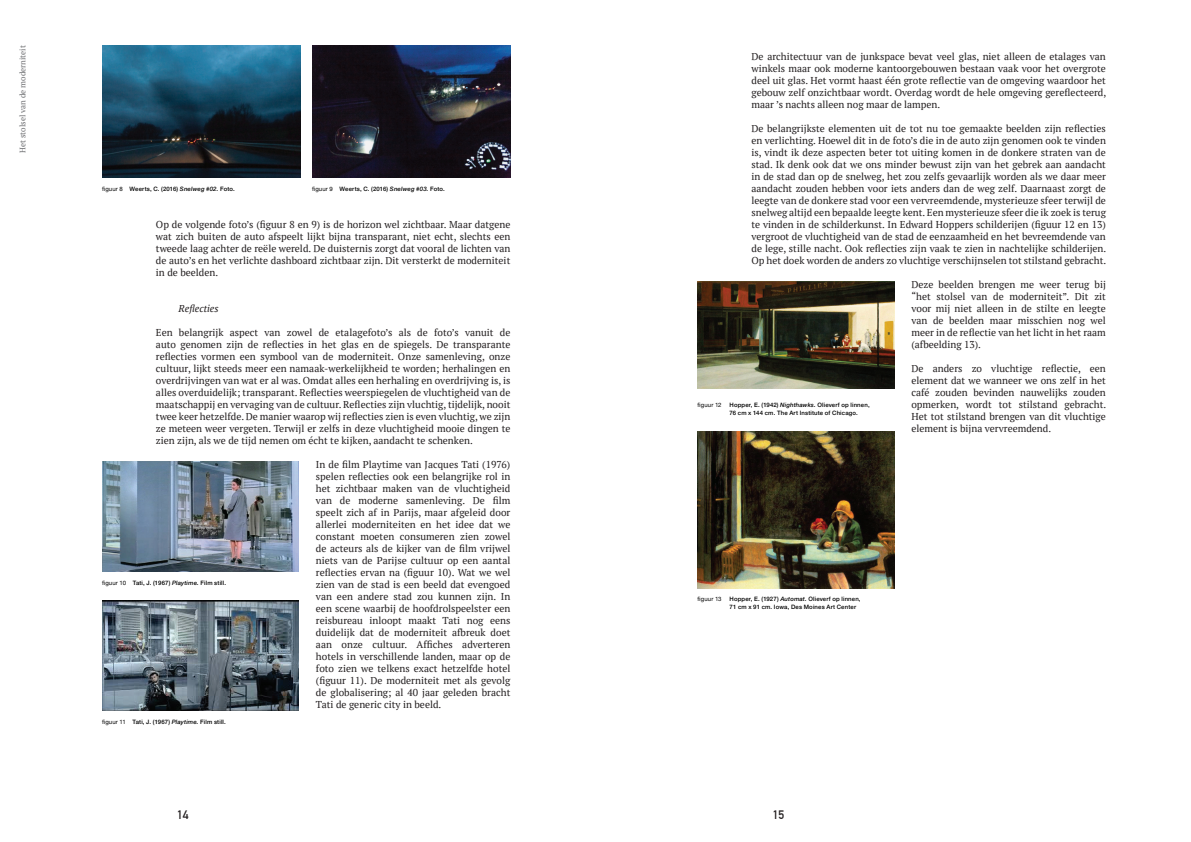
<style>
.page{position:relative;width:1191px;height:842px;background:#fff}
.page>*{position:absolute;margin:0;border:0;box-sizing:border-box;transform-origin:0 0}
.t1{font:700 12px "DIN Alternate";color:#231f20}
.t2{font:10px/12px "PT Serif";color:#231f20;text-align:justify}
.t3{font:italic 10px "PT Serif";color:#231f20}
.t4{font:8px "PT Serif";color:#6c6d70}
.Paragraph_Style_1{font:500 6px/8px "Helvetica Neue";letter-spacing:.025em;color:#000}
.Paragraph_Style_1-2{font:6px "Helvetica Neue";letter-spacing:.025em;color:#000}
.s1{font-weight:400}
.s2{font-style:italic}
</style>
<div class="page">
<img style="left:697px;top:432px;width:197px;height:156px">
<img style="left:697px;top:282px;width:197px;height:107px">
<img style="left:102px;top:45px;width:198px;height:133px">
<img style="left:312px;top:45px;width:198px;height:133px">
<img style="left:102px;top:461px;width:197px;height:111px">
<img style="left:102px;top:600px;width:197px;height:111px">
<p class="t4" style="left:17px;top:153px;width:109px;rotate:-90deg">Het stolsel van de moderniteit</p>
<p class="t2" style="left:751px;top:50px;width:356px">De architectuur van de junkspace bevat veel glas, niet alleen de etalages van winkels maar ook moderne kantoorgebouwen bestaan vaak voor het overgrote deel uit glas. Het vormt haast één grote reflectie van de omgeving waardoor het gebouw zelf onzichtbaar wordt. Overdag wordt de hele omgeving gereflecteerd, maar ’s nachts alleen nog maar de lampen.</p>
<p class="t2" style="left:751px;top:122px;width:356px">De belangrijkste elementen uit de tot nu toe gemaakte beelden zijn reflecties en verlichting. Hoewel dit in de foto’s die in de auto zijn genomen ook te vinden is, vindt ik deze aspecten beter tot uiting komen in de donkere straten van de stad. Ik denk ook dat we ons minder bewust zijn van het gebrek aan aandacht in de stad dan op de snelweg, het zou zelfs gevaarlijk worden als we daar meer aandacht zouden hebben voor iets anders dan de weg zelf. Daarnaast zorgt de leegte van de donkere stad voor een vervreemdende, mysterieuze sfeer terwijl de snelweg altijd een bepaalde leegte kent. Een mysterieuze sfeer die ik zoek is terug te vinden in de schilderkunst. In Edward Hoppers schilderijen (figuur 12 en 13) vergroot de vluchtigheid van de stad de eenzaamheid en het bevreemdende van de lege, stille nacht. Ook reflecties zijn vaak te zien in nachtelijke schilderijen.<br>Op het doek worden de anders zo vluchtige verschijnselen tot stilstand gebracht.</p>
<p class="t2" style="left:911px;top:278px;width:196px">Deze beelden brengen me weer terug bij “het stolsel van de moderniteit”. Dit zit voor mij niet alleen in de stilte en leegte van de beelden maar misschien nog wel meer in de reflectie van het licht in het raam (afbeelding 13).</p>
<p class="t2" style="left:911px;top:362px;width:196px">De anders zo vluchtige reflectie, een element dat we wanneer we ons zelf in het café zouden bevinden nauwelijks zouden opmerken, wordt tot stilstand gebracht.<br>Het tot stilstand brengen van dit vluchtige element is bijna vervreemdend.</p>
<p class="Paragraph_Style_1" style="left:102px;top:184px;width:134px"><span class="s1">figuur 8</span> Weerts, C. (2016) <span class="s2">Snelweg #02.</span> Foto.</p>
<p class="Paragraph_Style_1" style="left:312px;top:184px;width:134px"><span class="s1">figuur 9</span> Weerts, C. (2016) <span class="s2">Snelweg #03.</span> Foto.</p>
<p class="t2" style="left:156px;top:218px;width:356px">Op de volgende foto’s (figuur 8 en 9) is de horizon wel zichtbaar. Maar datgene wat zich buiten de auto afspeelt lijkt bijna transparant, niet echt, slechts een tweede laag achter de reële wereld. De duisternis zorgt dat vooral de lichten van de auto’s en het verlichte dashboard zichtbaar zijn. Dit versterkt de moderniteit in de beelden.</p>
<p class="t3" style="left:179px;top:302px;width:41px">Reflecties</p>
<p class="t2" style="left:156px;top:326px;width:356px">Een belangrijk aspect van zowel de etalagefoto’s als de foto’s vanuit de auto genomen zijn de reflecties in het glas en de spiegels. De transparante reflecties vormen een symbool van de moderniteit. Onze samenleving, onze cultuur, lijkt steeds meer een namaak-werkelijkheid te worden; herhalingen en overdrijvingen van wat er al was. Omdat alles een herhaling en overdrijving is, is alles overduidelijk; transparant. Reflecties weerspiegelen de vluchtigheid van de maatschappij en vervaging van de cultuur. Reflecties zijn vluchtig, tijdelijk, nooit twee keer hetzelfde. De manier waarop wij reflecties zien is even vluchtig, we zijn ze meteen weer vergeten. Terwijl er zelfs in deze vluchtigheid mooie dingen te zien zijn, als we de tijd nemen om écht te kijken, aandacht te schenken.</p>
<p class="t2" style="left:316px;top:458px;width:196px">In de film Playtime van Jacques Tati (1976) spelen reflecties ook een belangrijke rol in het zichtbaar maken van de vluchtigheid van de moderne samenleving. De film speelt zich af in Parijs, maar afgeleid door allerlei moderniteiten en het idee dat we constant moeten consumeren zien zowel de acteurs als de kijker van de film vrijwel niets van de Parijse cultuur op een aantal reflecties ervan na (figuur 10). Wat we wel zien van de stad is een beeld dat evengoed van een andere stad zou kunnen zijn. In een scene waarbij de hoofdrolspeelster een reisbureau inloopt maakt Tati nog eens duidelijk dat de moderniteit afbreuk doet aan onze cultuur. Affiches adverteren hotels in verschillende landen, maar op de foto zien we telkens exact hetzelfde hotel (figuur 11). De moderniteit met als gevolg de globalisering; al 40 jaar geleden bracht Tati de generic city in beeld.</p>
<p class="Paragraph_Style_1-2" style="left:697px;top:400px;width:25px">figuur 12</p>
<p class="Paragraph_Style_1" style="left:729px;top:400px;width:142px">Hopper, E. (1942) <span class="s2">Nighthawks.</span> Olieverf op linnen,<br>76 cm x 144 cm. The Art Institute of Chicago.</p>
<p class="Paragraph_Style_1" style="left:102px;top:578px;width:125px"><span class="s1">figuur 10</span> Tati, J. (1967) <span class="s2">Playtime.</span> Film still.</p>
<p class="Paragraph_Style_1-2" style="left:697px;top:595px;width:25px">figuur 13</p>
<p class="Paragraph_Style_1" style="left:729px;top:595px;width:132px">Hopper, E. (1927) <span class="s2">Automat.</span> Olieverf op linnen,<br>71 cm x 91 cm. Iowa, Des Moines Art Center</p>
<p class="Paragraph_Style_1" style="left:102px;top:717px;width:125px"><span class="s1">figuur 11</span> Tati, J. (1967) <span class="s2">Playtime.</span> Film still.</p>
<p class="t1" style="left:177px;top:805px;width:13px">14</p>
<p class="t1" style="left:772px;top:805px;width:13px">15</p>
</div>
